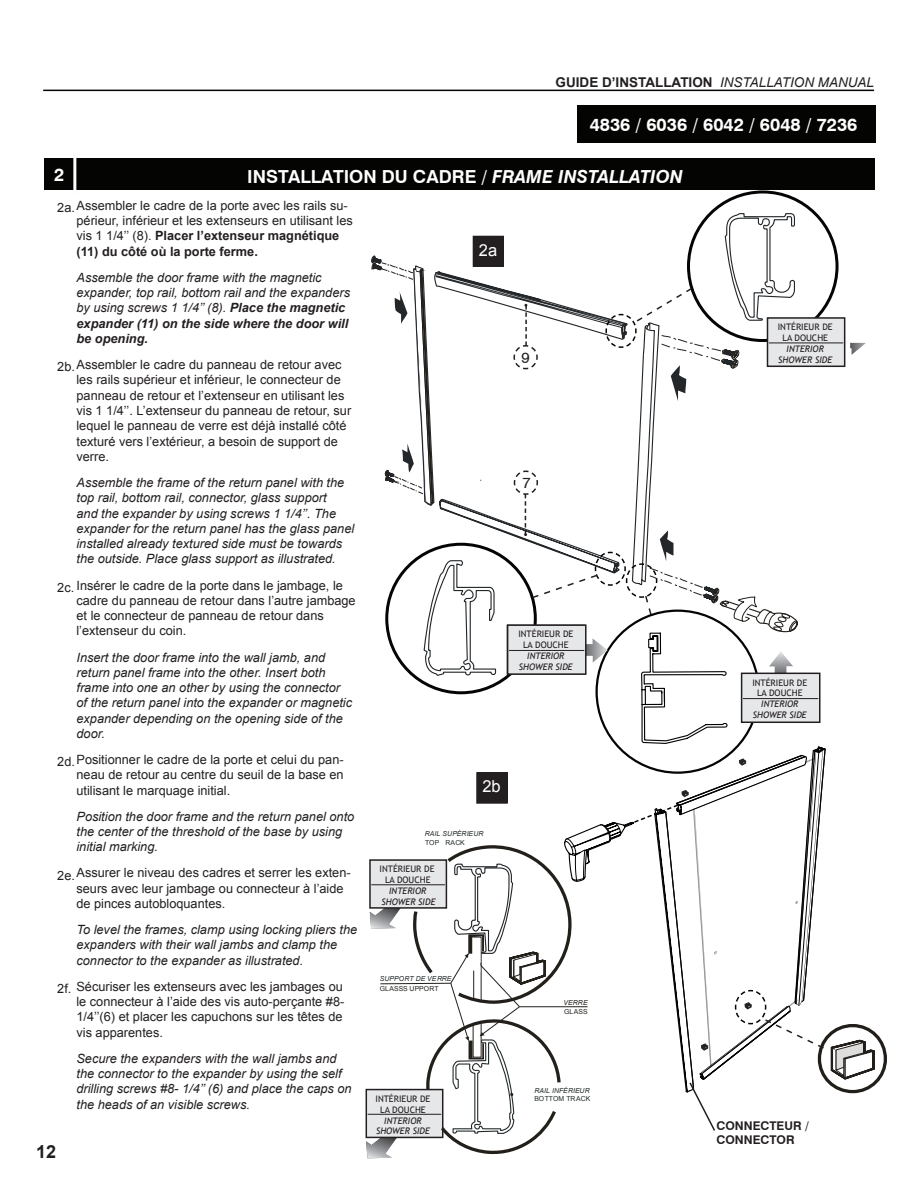
<style>
.page{position:relative;width:918px;height:1188px;background:#fff}
.page>*{position:absolute;margin:0;border:0;box-sizing:border-box;transform-origin:0 0}
.t1{font:700 18px "Swiss 721 BT";color:#fff}
.t2{font:700 18px "Arial";color:#231f20}
.t3{font:16.5px "Arial";color:#fff}
.t4{font:15px "Swiss 721 BT";color:#231f20}
.t5{font:700 13.5px "Arial";color:#231f20}
.t6{font:italic 12.75px/15.3px "Arial";color:#231f20}
.t7{font:12.75px/15.3px "Arial";color:#231f20}
.t8{font:700 12px/14.4px "Swiss 721 BT";color:#231f20}
.t9{font:9px/10.8px "Trebuchet MS";color:#231f20;text-align:center}
.t10{font:italic 9px/10.8px "Trebuchet MS";color:#231f20;text-align:center}
.t11{font:italic 6.9px "Arial";color:#22292a}
.t12{font:6.9px "Arial";color:#22292a}
.t13{font:6.9px "Arial";color:#23201b}
.t14{font:italic 6.9px "Arial";color:#23201b}
.s1{font-weight:400;font-style:italic}
.s2{font-style:italic}
.s3{font-weight:700}
</style>
<div class="page">
<div style="left:45px;top:159px;width:830px;height:31px;background:#040503"></div>
<hr style="left:73px;top:153px;width:3px;height:42px;background:#fbfdfe">
<hr style="left:43px;top:90px;width:831px;height:1px;background:#050604">
<div style="left:577px;top:105px;width:299px;height:38px;background:#040503"></div>
<svg style="left:366px;top:213px;width:521px;height:945px"></svg>
<h1 class="t1" style="left:54px;top:164px;width:12px">2</h1>
<p class="t5" style="left:556px;top:73px;width:320px">GUIDE D’INSTALLATION <span class="s1">INSTALLATION MANUAL</span></p>
<h1 class="t1" style="left:590px;top:114px;width:269px">4836 / 6036 / 6042 / 6048 / 7236</h1>
<h1 class="t1" style="left:247px;top:166px;width:437px">INSTALLATION DU CADRE / <span class="s2">FRAME INSTALLATION</span></h1>
<p class="t7" style="left:76px;top:198px;width:278px">Assembler le cadre de la porte avec les rails su&shy;périeur, inférieur et les extenseurs en utilisant les vis 1 1/4’’ (8). <span class="s3">Placer l’extenseur magnétique (11) du côté où la porte ferme.</span></p>
<p class="t6" style="left:76px;top:270px;width:275px">Assemble the door frame with the magnetic expander, top rail, bottom rail and the expanders by using screws 1 1/4’’ (8). <span class="s3">Place the magnetic expander (11) on the side where the door will be opening.</span></p>
<p class="t7" style="left:76px;top:357px;width:276px">Assembler le cadre du panneau de retour avec les rails supérieur et inférieur, le connecteur de panneau de retour et l’extenseur en utilisant les vis 1 1/4’’. L’extenseur du panneau de retour, sur lequel le panneau de verre est déjà installé côté texturé vers l’extérieur, a besoin de support de verre.</p>
<p class="t6" style="left:76px;top:475px;width:279px">Assemble the frame of the return panel with the top rail, bottom rail, connector, glass support<br>and the expander by using screws 1 1/4’’. The expander for the return panel has the glass panel installed already textured side must be towards the outside. Place glass support as illustrated.</p>
<p class="t7" style="left:76px;top:578px;width:281px">Insérer le cadre de la porte dans le jambage, le cadre du panneau de retour dans l’autre jambage et le connecteur de panneau de retour dans l’extenseur du coin.</p>
<p class="t6" style="left:76px;top:650px;width:277px">Insert the door frame into the wall jamb, and return panel frame into the other. Insert both frame into one an other by using the connector of the return panel into the expander or magnetic expander depending on the opening side of the door.</p>
<p class="t7" style="left:76px;top:752px;width:269px;text-align:justify">Positionner le cadre de la porte et celui du pan&shy;neau de retour au centre du seuil de la base en utilisant le marquage initial.</p>
<p class="t6" style="left:76px;top:809px;width:279px">Position the door frame and the return panel onto the center of the threshold of the base by using initial marking.</p>
<p class="t7" style="left:76px;top:866px;width:276px">Assurer le niveau des cadres et serrer les exten&shy;seurs avec leur jambage ou connecteur à l’aide de pinces autobloquantes.</p>
<p class="t6" style="left:76px;top:922px;width:282px">To level the frames, clamp using locking pliers the expanders with their wall jambs and clamp the connector to the expander as illustrated.</p>
<p class="t7" style="left:76px;top:979px;width:269px">Sécuriser les extenseurs avec les jambages ou le connecteur à l’aide des vis auto-perçante #8- 1/4’’(6) et placer les capuchons sur les têtes de vis apparentes.</p>
<p class="t6" style="left:76px;top:1051px;width:277px">Secure the expanders with the wall jambs and the connector to the expander by using the self drilling screws #8- 1/4’’ (6) and place the caps on the heads of an visible screws.</p>
<p class="t7" style="left:57px;top:200px;width:19px">2a.</p>
<p class="t7" style="left:57px;top:359px;width:19px">2b.</p>
<p class="t7" style="left:57px;top:580px;width:19px">2c.</p>
<p class="t7" style="left:57px;top:754px;width:19px">2d.</p>
<p class="t7" style="left:57px;top:868px;width:19px">2e.</p>
<p class="t7" style="left:57px;top:981px;width:16px">2f.</p>
<h1 class="t2" style="left:36px;top:1140px;width:22px">12</h1>
<p class="t3" style="left:479px;top:240px;width:20px">2a</p>
<p class="t9" style="left:778px;top:322px;width:56px">INTÉRIEUR DE<br>LA DOUCHE</p>
<p class="t10" style="left:787px;top:343px;width:39px">INTERIOR</p>
<p class="t4" style="left:521px;top:348px;width:10px">9</p>
<p class="t10" style="left:778px;top:354px;width:55px">SHOWER SIDE</p>
<p class="t4" style="left:522px;top:474px;width:10px">7</p>
<p class="t9" style="left:518px;top:629px;width:56px">INTÉRIEUR DE<br>LA DOUCHE</p>
<p class="t10" style="left:519px;top:650px;width:55px">INTERIOR<br>SHOWER SIDE</p>
<p class="t3" style="left:482px;top:776px;width:20px">2b</p>
<p class="t11" style="left:425px;top:829px;width:60px">RAIL SUPÉRIEUR</p>
<p class="t12" style="left:425px;top:838px;width:41px">TOPT RACK</p>
<p class="t9" style="left:380px;top:864px;width:56px">INTÉRIEUR DE<br>LA DOUCHE</p>
<p class="t10" style="left:382px;top:886px;width:55px">INTERIOR<br>SHOWER SIDE</p>
<p class="t11" style="left:380px;top:974px;width:73px">SUPPORT DE VERRE</p>
<p class="t13" style="left:380px;top:984px;width:60px">GLASSS UPPORT</p>
<p class="t9" style="left:376px;top:1094px;width:56px">INTÉRIEUR DE<br>LA DOUCHE</p>
<p class="t10" style="left:376px;top:1115px;width:55px">INTERIOR<br>SHOWER SIDE</p>
<p class="t14" style="left:564px;top:998px;width:26px">VERRE</p>
<p class="t13" style="left:564px;top:1007px;width:25px">GLASS</p>
<p class="t11" style="left:534px;top:1086px;width:57px">RAIL INFÉRIEUR</p>
<p class="t12" style="left:534px;top:1094px;width:58px">BOTTOM TRACK</p>
<p class="t9" style="left:752px;top:677px;width:56px">INTÉRIEUR DE<br>LA DOUCHE</p>
<p class="t10" style="left:753px;top:699px;width:55px">INTERIOR<br>SHOWER SIDE</p>
<p class="t8" style="left:717px;top:1118px;width:94px">CONNECTEUR /<br>CONNECTOR</p>
</div>
